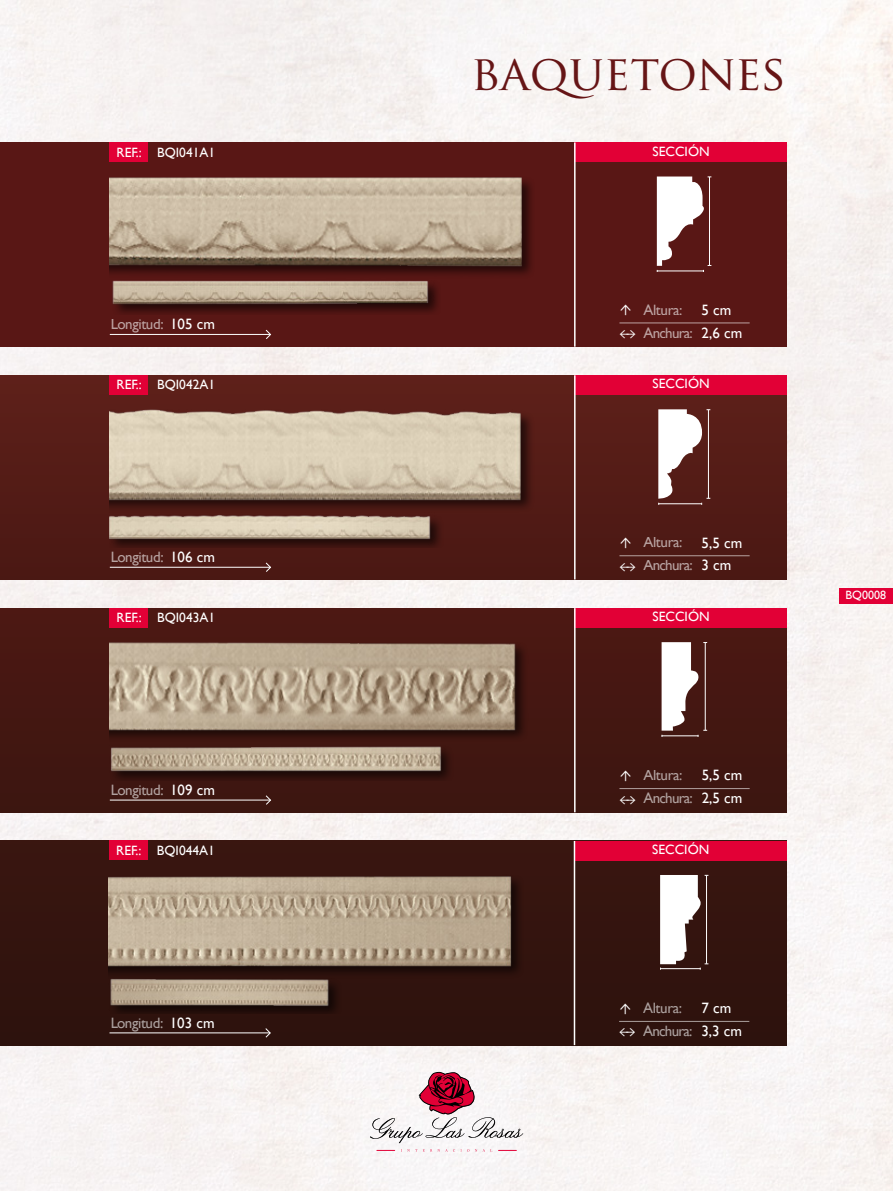
<style>
.page{position:relative;width:893px;height:1191px;background:#f8f3f2}
.page>*{position:absolute;margin:0;border:0;box-sizing:border-box;transform-origin:0 0}
.t1{font:48px "Trajan Pro";letter-spacing:-.005em;color:#661516}
.t2{font:700 18px "Minion Pro";color:#fff}
.t3{font:15px "Gill Sans";letter-spacing:-.025em;color:#fff}
.t4{font:15px "Gill Sans";letter-spacing:-.05em;color:#fff}
.t5{font:700 15px "Minion Pro";color:#fff}
.t6{font:13.5px "Gill Sans";color:#fff}
.t7{font:12px "Gill Sans";color:#fff}
</style>
<div class="page">
<div style="left:0;top:142px;width:787px;height:205px;background:#591715"></div>
<div style="left:0;top:375px;width:787px;height:204px;background:#531b16"></div>
<div style="left:0;top:608px;width:787px;height:204px;background:#431711"></div>
<div style="left:0;top:841px;width:787px;height:204px;background:#32130e"></div>
<div style="left:839px;top:587px;width:54px;height:16px;background:#e20036"></div>
<svg style="left:377px;top:1150px;width:18px;height:1px"></svg>
<svg style="left:499px;top:1150px;width:17px;height:1px"></svg>
<svg style="left:401px;top:1149px;width:16px;height:2px"></svg>
<svg style="left:423px;top:1149px;width:46px;height:2px"></svg>
<svg style="left:475px;top:1149px;width:17px;height:2px"></svg>
<svg style="left:370px;top:1071px;width:153px;height:72px"></svg>
<img style="left:109px;top:177px;width:422px;height:98px">
<img style="left:109px;top:409px;width:422px;height:99px">
<img style="left:109px;top:642px;width:414px;height:95px">
<img style="left:109px;top:876px;width:409px;height:97px">
<div style="left:111px;top:280px;width:330px;height:35px;background:#4d1412"></div>
<img style="left:111px;top:280px;width:324px;height:31px">
<div style="left:109px;top:513px;width:335px;height:34px;background:#000;opacity:.6"></div>
<img style="left:109px;top:513px;width:326px;height:34px">
<div style="left:110px;top:745px;width:344px;height:35px;background:#33110d"></div>
<img style="left:110px;top:745px;width:335px;height:33px">
<div style="left:109px;top:978px;width:233px;height:35px;background:#000;opacity:.6"></div>
<img style="left:109px;top:978px;width:223px;height:32px">
<div style="left:110px;top:142px;width:38px;height:19px;background:#e20036"></div>
<div style="left:110px;top:375px;width:38px;height:19px;background:#e20036"></div>
<div style="left:110px;top:608px;width:38px;height:19px;background:#e20036"></div>
<div style="left:109px;top:841px;width:39px;height:19px;background:#e20036"></div>
<hr style="left:110px;top:334px;width:161px;height:1px;background:#fff">
<svg style="left:265px;top:329px;width:6px;height:10px"></svg>
<hr style="left:110px;top:567px;width:161px;height:1px;background:#fff">
<svg style="left:265px;top:562px;width:6px;height:10px"></svg>
<hr style="left:110px;top:799px;width:161px;height:1px;background:#fff">
<svg style="left:265px;top:795px;width:6px;height:10px"></svg>
<hr style="left:109px;top:1032px;width:161px;height:1px;background:#fff">
<svg style="left:265px;top:1028px;width:6px;height:10px"></svg>
<hr style="left:619px;top:322px;width:131px;height:1px;background:#fff">
<hr style="left:619px;top:555px;width:131px;height:1px;background:#fff">
<hr style="left:619px;top:788px;width:131px;height:1px;background:#fff">
<hr style="left:619px;top:1021px;width:130px;height:1px;background:#fff">
<div style="left:574px;top:142px;width:213px;height:20px;background:#e20036"></div>
<div style="left:574px;top:375px;width:213px;height:19px;background:#e20036"></div>
<div style="left:574px;top:608px;width:213px;height:19px;background:#e20036"></div>
<div style="left:574px;top:841px;width:212px;height:19px;background:#e20036"></div>
<hr style="left:574px;top:142px;width:2px;height:205px;background:#fff">
<hr style="left:574px;top:375px;width:2px;height:204px;background:#fff">
<hr style="left:574px;top:608px;width:2px;height:204px;background:#fff">
<hr style="left:574px;top:841px;width:1px;height:204px;background:#fff">
<svg style="left:657px;top:176px;width:54px;height:96px"></svg>
<svg style="left:658px;top:409px;width:52px;height:96px"></svg>
<svg style="left:662px;top:642px;width:45px;height:95px"></svg>
<svg style="left:660px;top:875px;width:48px;height:94px"></svg>
<p class="t6" style="left:117px;top:144px;width:27px">REF.:</p>
<p class="t6" style="left:157px;top:144px;width:60px">BQI041A1</p>
<p class="t3" style="left:110px;top:315px;width:106px">Longitud: 105 cm</p>
<p class="t6" style="left:117px;top:377px;width:27px">REF.:</p>
<p class="t6" style="left:157px;top:377px;width:60px">BQI042A1</p>
<p class="t3" style="left:110px;top:548px;width:106px">Longitud: 106 cm</p>
<p class="t6" style="left:117px;top:609px;width:27px">REF.:</p>
<p class="t6" style="left:157px;top:609px;width:60px">BQI043A1</p>
<p class="t3" style="left:110px;top:781px;width:106px">Longitud: 109 cm</p>
<p class="t6" style="left:116px;top:842px;width:27px">REF.:</p>
<p class="t6" style="left:157px;top:842px;width:60px">BQI044A1</p>
<p class="t3" style="left:110px;top:1014px;width:106px">Longitud: 103 cm</p>
<h1 class="t1" style="left:471px;top:42px;width:317px">BAQUETONES</h1>
<p class="t6" style="left:653px;top:143px;width:59px">SECCIÓN</p>
<p class="t2" style="left:640px;top:304px;width:13px;rotate:90deg">←</p>
<p class="t3" style="left:643px;top:301px;width:41px">Altura:</p>
<p class="t3" style="left:702px;top:301px;width:31px">5 cm</p>
<p class="t4" style="left:643px;top:324px;width:51px">Anchura:</p>
<p class="t5" style="left:619px;top:322px;width:18px">←→</p>
<p class="t3" style="left:702px;top:324px;width:42px">2,6 cm</p>
<p class="t6" style="left:653px;top:376px;width:59px">SECCIÓN</p>
<p class="t2" style="left:640px;top:537px;width:13px;rotate:90deg">←</p>
<p class="t3" style="left:643px;top:533px;width:41px">Altura:</p>
<p class="t3" style="left:702px;top:533px;width:42px">5,5 cm</p>
<p class="t4" style="left:643px;top:556px;width:51px">Anchura:</p>
<p class="t5" style="left:619px;top:555px;width:18px">←→</p>
<p class="t3" style="left:702px;top:556px;width:31px">3 cm</p>
<p class="t6" style="left:653px;top:608px;width:59px">SECCIÓN</p>
<p class="t2" style="left:640px;top:769px;width:13px;rotate:90deg">←</p>
<p class="t3" style="left:643px;top:766px;width:41px">Altura:</p>
<p class="t3" style="left:702px;top:766px;width:42px">5,5 cm</p>
<p class="t4" style="left:643px;top:789px;width:51px">Anchura:</p>
<p class="t5" style="left:619px;top:788px;width:18px">←→</p>
<p class="t3" style="left:702px;top:789px;width:42px">2,5 cm</p>
<p class="t6" style="left:652px;top:841px;width:59px">SECCIÓN</p>
<p class="t2" style="left:639px;top:1002px;width:13px;rotate:90deg">←</p>
<p class="t3" style="left:643px;top:999px;width:41px">Altura:</p>
<p class="t3" style="left:701px;top:999px;width:31px">7 cm</p>
<p class="t4" style="left:643px;top:1022px;width:51px">Anchura:</p>
<p class="t5" style="left:619px;top:1021px;width:18px">←→</p>
<p class="t3" style="left:701px;top:1022px;width:42px">3,3 cm</p>
<p class="t7" style="left:845px;top:588px;width:42px">BQ0008</p>
</div>
